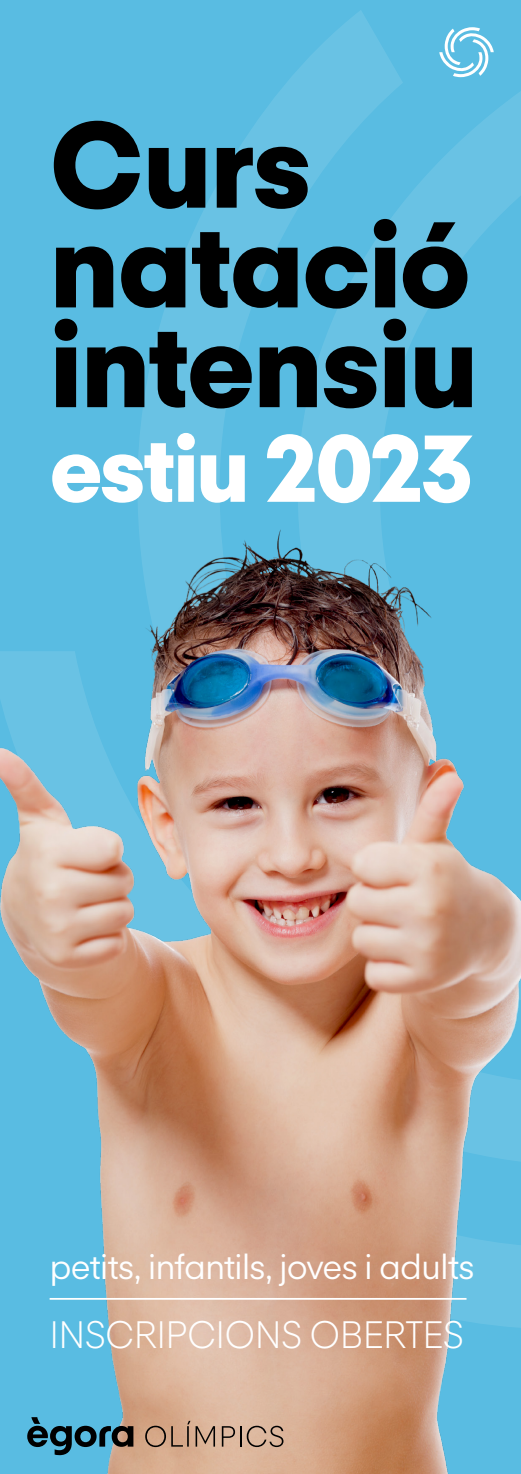
<style>
.page{position:relative;width:521px;height:1474px;background:#fff}
.page>*{position:absolute;margin:0;border:0;box-sizing:border-box;transform-origin:0 0}
.t1{font:800 119.88px/99.8px "egora";letter-spacing:-.015em;color:#000}
.t2{font:800 93.27px "egora";letter-spacing:-.02em;color:#fff}
.t3{font:300 37.62px "egora";letter-spacing:-.01em;color:#fff}
.t4{font:35.88px "egora";letter-spacing:-.03em;color:#fff}
</style>
<div class="page">
<div style="left:0;top:0;width:521px;height:1473px;background:#59bce2"></div>
<svg style="left:150px;top:10px;width:371px;height:356px"></svg>
<svg style="left:439px;top:27px;width:55px;height:50px"></svg>
<img style="left:0;top:366px;width:521px;height:1107px">
<hr style="left:50px;top:1297px;width:416px;height:2px;background:#fff">
<svg style="left:145px;top:1420px;width:45px;height:26px"></svg>
<svg style="left:196px;top:1426px;width:19px;height:20px"></svg>
<svg style="left:222px;top:1426px;width:19px;height:20px"></svg>
<svg style="left:247px;top:1425px;width:36px;height:21px"></svg>
<svg style="left:27px;top:1417px;width:106px;height:37px"></svg>
<h1 class="t1" style="left:50px;top:109px;width:430px">Curs natació intensiu</h1>
<h2 class="t2" style="left:50px;top:399px;width:425px">estiu 2023</h2>
<p class="t4" style="left:50px;top:1240px;width:426px">petits, infantils, joves i adults</p>
<p class="t3" style="left:50px;top:1308px;width:416px">INSCRIPCIONS OBERTES</p>
</div>
